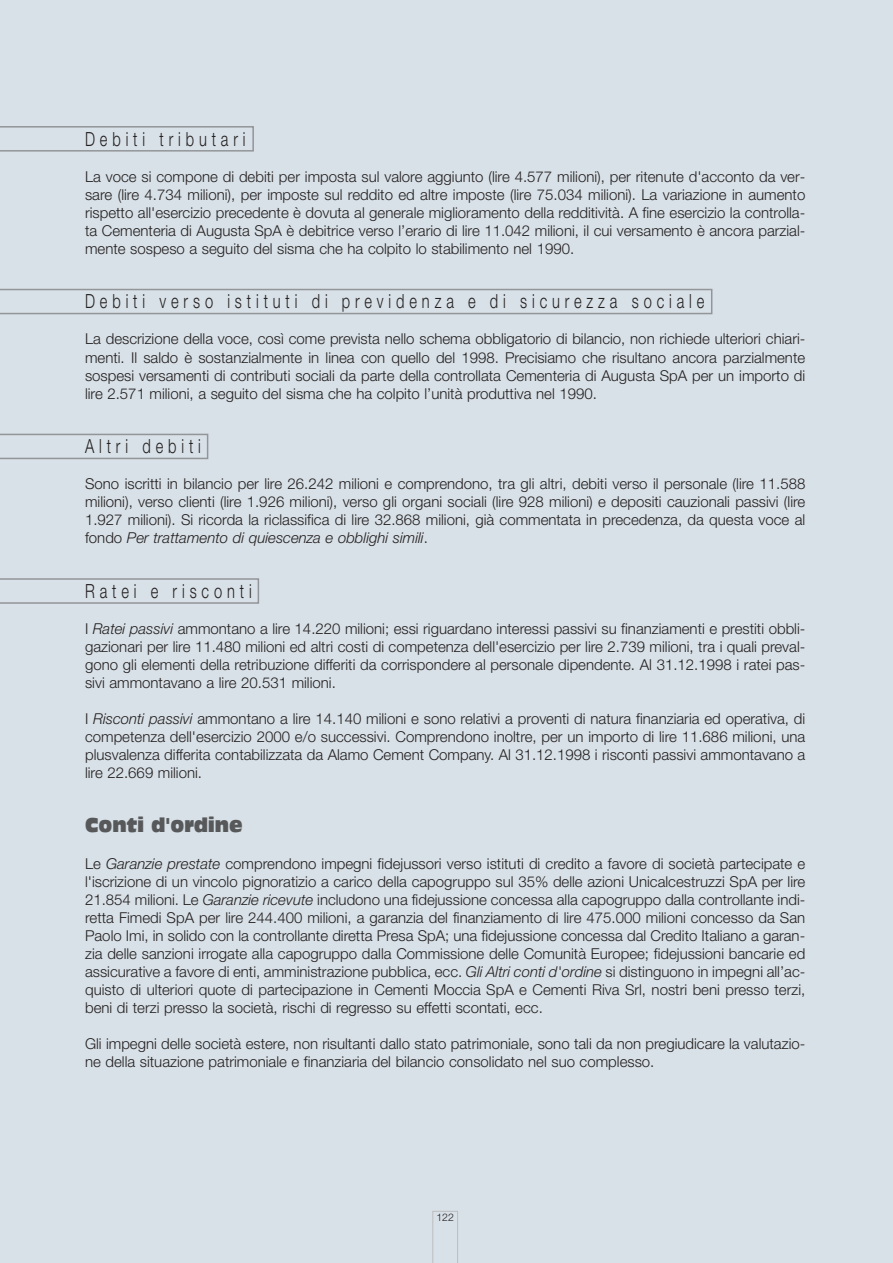
<style>
.page{position:relative;width:893px;height:1263px;background:#fff}
.page>*{position:absolute;margin:0;border:0;box-sizing:border-box;transform-origin:0 0}
.t1{font:300 19.5px "Helvetica Neue";letter-spacing:.335em;color:#231f20;scale:.75 1}
.t2{font:19.5px "Antique Olive Nord";color:#57585a;scale:.75 1}
.t3{font:300 15px/18px "Helvetica Neue";color:#231f20;text-align:justify}
.t4{font:300 10.5px "Helvetica Neue";color:#231f20}
.s1{font-style:italic}
</style>
<div class="page">
<div style="left:0;top:0;width:892px;height:1263px;background:#d8e1e7"></div>
<h1 class="t1" style="left:85px;top:132px;width:215px">Debiti tributari</h1>
<p class="t3" style="left:85px;top:169px;width:721px">La voce si compone di debiti per imposta sul valore aggiunto (lire 4.577 milioni), per ritenute d'acconto da ver&shy;sare (lire 4.734 milioni), per imposte sul reddito ed altre imposte (lire 75.034 milioni). La variazione in aumento rispetto all'esercizio precedente è dovuta al generale miglioramento della redditività. A fine esercizio la controlla&shy;ta Cementeria di Augusta SpA è debitrice verso l’erario di lire 11.042 milioni, il cui versamento è ancora parzial&shy;mente sospeso a seguito del sisma che ha colpito lo stabilimento nel 1990.</p>
<h1 class="t1" style="left:85px;top:294px;width:827px">Debiti verso istituti di previdenza e di sicurezza sociale</h1>
<p class="t3" style="left:85px;top:331px;width:721px">La descrizione della voce, così come prevista nello schema obbligatorio di bilancio, non richiede ulteriori chiari&shy;menti. Il saldo è sostanzialmente in linea con quello del 1998. Precisiamo che risultano ancora parzialmente sospesi versamenti di contributi sociali da parte della controllata Cementeria di Augusta SpA per un importo di lire 2.571 milioni, a seguito del sisma che ha colpito l’unità produttiva nel 1990.</p>
<h1 class="t1" style="left:85px;top:439px;width:156px">Altri debiti</h1>
<p class="t3" style="left:85px;top:476px;width:721px">Sono iscritti in bilancio per lire 26.242 milioni e comprendono, tra gli altri, debiti verso il personale (lire 11.588 milioni), verso clienti (lire 1.926 milioni), verso gli organi sociali (lire 928 milioni) e depositi cauzionali passivi (lire 1.927 milioni). Si ricorda la riclassifica di lire 32.868 milioni, già commentata in precedenza, da questa voce al fondo <span class="s1">Per trattamento di quiescenza e obblighi simili</span>.</p>
<h1 class="t1" style="left:85px;top:584px;width:224px">Ratei e risconti</h1>
<p class="t3" style="left:85px;top:621px;width:721px">I <span class="s1">Ratei passivi</span> ammontano a lire 14.220 milioni; essi riguardano interessi passivi su finanziamenti e prestiti obbli&shy;gazionari per lire 11.480 milioni ed altri costi di competenza dell'esercizio per lire 2.739 milioni, tra i quali preval&shy;gono gli elementi della retribuzione differiti da corrispondere al personale dipendente. Al 31.12.1998 i ratei pas&shy;sivi ammontavano a lire 20.531 milioni.</p>
<p class="t3" style="left:85px;top:711px;width:721px">I <span class="s1">Risconti passivi</span> ammontano a lire 14.140 milioni e sono relativi a proventi di natura finanziaria ed operativa, di competenza dell'esercizio 2000 e/o successivi. Comprendono inoltre, per un importo di lire 11.686 milioni, una plusvalenza differita contabilizzata da Alamo Cement Company. Al 31.12.1998 i risconti passivi ammontavano a lire 22.669 milioni.</p>
<h1 class="t2" style="left:85px;top:818px;width:211px">Conti d'ordine</h1>
<p class="t3" style="left:85px;top:856px;width:721px">Le <span class="s1">Garanzie prestate</span> comprendono impegni fidejussori verso istituti di credito a favore di società partecipate e l'iscrizione di un vincolo pignoratizio a carico della capogruppo sul 35% delle azioni Unicalcestruzzi SpA per lire 21.854 milioni. Le <span class="s1">Garanzie ricevute</span> includono una fidejussione concessa alla capogruppo dalla controllante indi&shy;retta Fimedi SpA per lire 244.400 milioni, a garanzia del finanziamento di lire 475.000 milioni concesso da San Paolo Imi, in solido con la controllante diretta Presa SpA; una fidejussione concessa dal Credito Italiano a garan&shy;zia delle sanzioni irrogate alla capogruppo dalla Commissione delle Comunità Europee; fidejussioni bancarie ed assicurative a favore di enti, amministrazione pubblica, ecc. <span class="s1">Gli Altri conti d'ordine</span> si distinguono in impegni all’ac&shy;quisto di ulteriori quote di partecipazione in Cementi Moccia SpA e Cementi Riva Srl, nostri beni presso terzi, beni di terzi presso la società, rischi di regresso su effetti scontati, ecc.</p>
<p class="t3" style="left:85px;top:1036px;width:721px">Gli impegni delle società estere, non risultanti dallo stato patrimoniale, sono tali da non pregiudicare la valutazio&shy;ne della situazione patrimoniale e finanziaria del bilancio consolidato nel suo complesso.</p>
<p class="t4" style="left:436px;top:1213px;width:19px">122</p>
</div>
